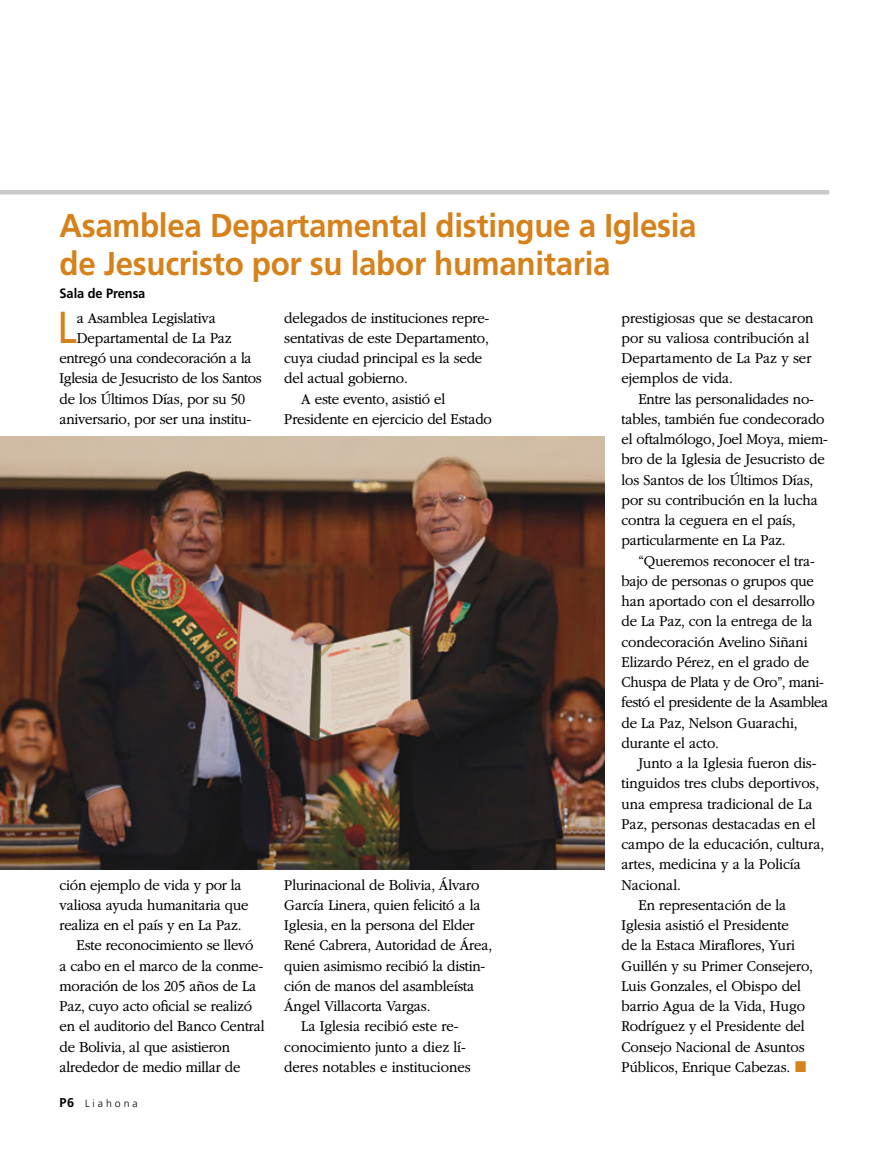
<style>
.page{position:relative;width:893px;height:1161px;background:#fff}
.page>*{position:absolute;margin:0;border:0;box-sizing:border-box;transform-origin:0 0}
.ARTCL_para_first_NEW{font:44.7px "Frutigerlds Lat";color:#d6811a;scale:.88 1}
.ARTCL_title_NEWS{font:700 33px/37.5px "Frutigerlds Lat";letter-spacing:-.01em;color:#d6811a;scale:.95 1}
.ARTCL_para_NEWS{font:300 15.75px/20.2px "Garamondlds Lat Plus";letter-spacing:-.01em;color:#000;scale:.95 1}
.ARTCL_para_first_NEW-2{font:300 15.75px/20.2px "Garamondlds Lat Plus";letter-spacing:-.015em;color:#000;scale:.95 1}
.ARTCL-BY_para_first{font:700 13.5px "Frutigerlds Lat";letter-spacing:-.005em;color:#000;scale:.95 1}
.t1{font:300 10.5px "Frutigerlds Lat";letter-spacing:.28em;color:#000}
.s1{color:#d6811a}
.s2{font-weight:700;font-size:12.75px}
</style>
<div class="page">
<hr style="left:0;top:190px;width:829px;height:4px;background:#c9cacb">
<img style="left:0;top:437px;width:604px;height:432px">
<p class="ARTCL_title_NEWS" style="left:60px;top:205px;width:672px">Asamblea Departamental distingue a Iglesia de Jesucristo por su labor humanitaria</p>
<p class="ARTCL-BY_para_first" style="left:60px;top:283px;width:92px">Sala de Prensa</p>
<p class="ARTCL_para_first_NEW" style="left:57px;top:293px;width:24px">L</p>
<p class="ARTCL_para_first_NEW-2" style="left:77px;top:306px;width:148px">a Asamblea Legislativa</p>
<p class="ARTCL_para_NEWS" style="left:284px;top:306px;width:217px">delegados de instituciones repre&shy;sentativas de este Departamento, cuya ciudad principal es la sede del actual gobierno.</p>
<p class="ARTCL_para_NEWS" style="left:284px;top:387px;width:220px;text-indent:17px">A este evento, asistió el<br>Presidente en ejercicio del Estado</p>
<p class="ARTCL_para_NEWS" style="left:621px;top:306px;width:204px">prestigiosas que se destacaron por su valiosa contribución al<br>Departamento de La Paz y ser ejemplos de vida.</p>
<p class="ARTCL_para_NEWS" style="left:621px;top:387px;width:219px;text-indent:17px">Entre las personalidades no&shy;tables, también fue condecorado el oftalmólogo, Joel Moya, miem&shy;bro de la Iglesia de Jesucristo de los Santos de los Últimos Días, por su contribución en la lucha contra la ceguera en el país, particularmente en La Paz.</p>
<p class="ARTCL_para_NEWS" style="left:621px;top:549px;width:219px;text-indent:17px">“Queremos reconocer el tra&shy;bajo de personas o grupos que han aportado con el desarrollo de La Paz, con la entrega de la condecoración Avelino Siñani<br>Elizardo Pérez, en el grado de<br>Chuspa de Plata y de Oro”, mani&shy;festó el presidente de la Asamblea de La Paz, Nelson Guarachi, durante el acto.</p>
<p class="ARTCL_para_NEWS" style="left:621px;top:752px;width:215px;text-indent:17px">Junto a la Iglesia fueron dis&shy;tinguidos tres clubs deportivos, una empresa tradicional de La<br>Paz, personas destacadas en el campo de la educación, cultura, artes, medicina y a la Policía<br>Nacional.</p>
<p class="ARTCL_para_NEWS" style="left:621px;top:894px;width:203px;text-indent:17px">En representación de la<br>Iglesia asistió el Presidente<br>de la Estaca Miraflores, Yuri<br>Guillén y su Primer Consejero,<br>Luis Gonzales, el Obispo del barrio Agua de la Vida, Hugo<br>Rodríguez y el Presidente del<br>Consejo Nacional de Asuntos<br>Públicos, Enrique Cabezas. <span class="s1">◼</span></p>
<p class="ARTCL_para_first_NEW-2" style="left:77px;top:327px;width:165px">Departamental de La Paz</p>
<p class="ARTCL_para_first_NEW-2" style="left:60px;top:347px;width:204px">entregó una condecoración a la</p>
<p class="ARTCL_para_first_NEW-2" style="left:60px;top:367px;width:214px">Iglesia de Jesucristo de los Santos</p>
<p class="ARTCL_para_first_NEW-2" style="left:60px;top:387px;width:197px">de los Últimos Días, por su 50</p>
<p class="ARTCL_para_first_NEW-2" style="left:60px;top:408px;width:203px">aniversario, por ser una institu-</p>
<p class="ARTCL_para_NEWS" style="left:284px;top:873px;width:220px">Plurinacional de Bolivia, Álvaro<br>García Linera, quien felicitó a la<br>Iglesia, en la persona del Elder<br>René Cabrera, Autoridad de Área, quien asimismo recibió la distin&shy;ción de manos del asambleísta<br>Ángel Villacorta Vargas.</p>
<p class="ARTCL_para_NEWS" style="left:284px;top:1015px;width:198px;text-align:center">La Iglesia recibió este re&shy;conocimiento junto a diez lí&shy;deres notables e instituciones</p>
<p class="ARTCL_para_first_NEW-2" style="left:60px;top:873px;width:201px">ción ejemplo de vida y por la valiosa ayuda humanitaria que realiza en el país y en La Paz.</p>
<p class="ARTCL_para_NEWS" style="left:60px;top:934px;width:218px;text-indent:17px">Este reconocimiento se llevó<br>a cabo en el marco de la conme&shy;moración de los 205 años de La<br>Paz, cuyo acto oficial se realizó en el auditorio del Banco Central de Bolivia, al que asistieron alrededor de medio millar de</p>
<p class="t1" style="left:60px;top:1095px;width:80px"><span class="s2">P6</span> Liahona</p>
</div>
